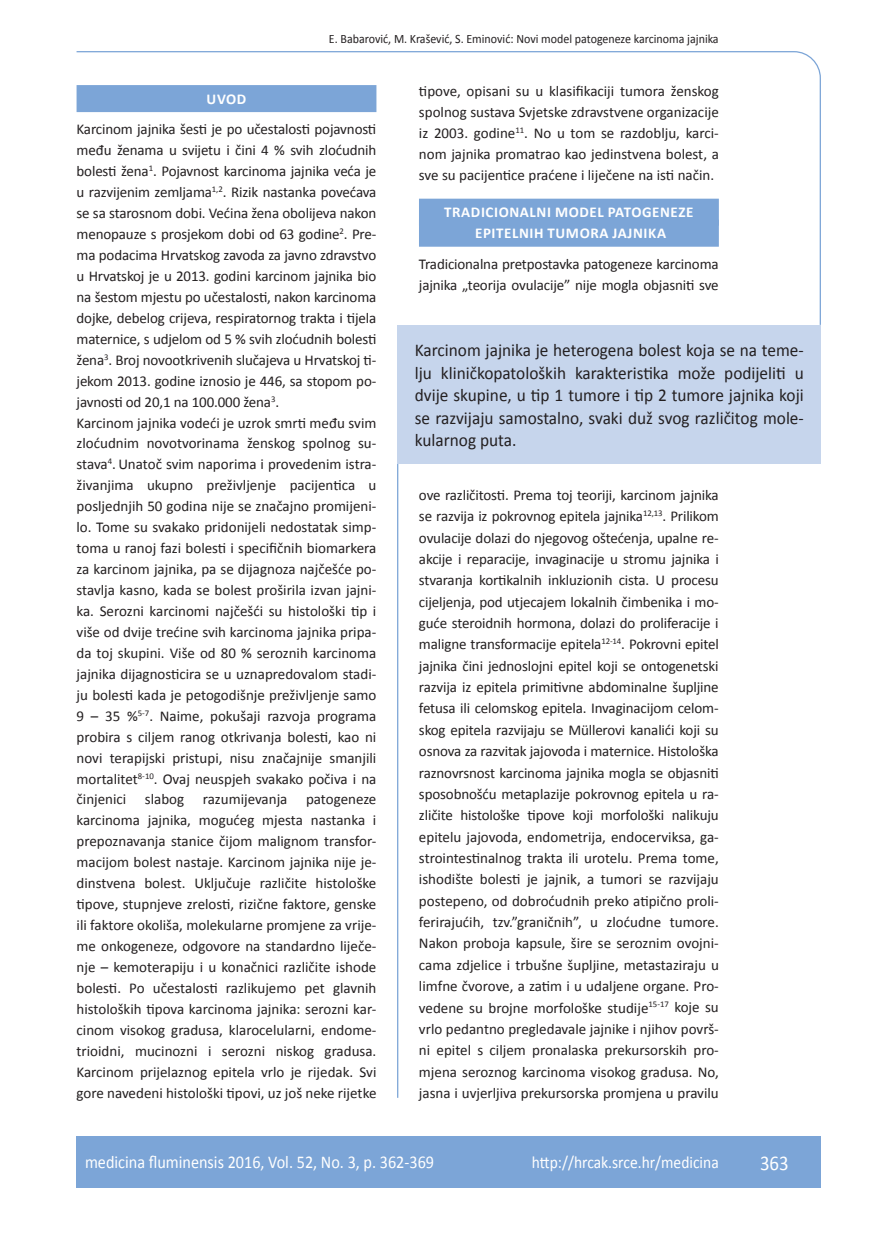
<style>
.page{position:relative;width:872px;height:1234px;background:#fff}
.page>*{position:absolute;margin:0;border:0;box-sizing:border-box;transform-origin:0 0}
.t1{font:21px "Calibri";color:#fff;scale:.9 1}
.t2{font:18px/22.5px "Calibri";color:#231f20;text-align:justify;scale:.96 1}
.t3{font:18px "Calibri";color:#fff;scale:.9 1}
.t4{font:17.25px "Calibri";color:#fff;scale:.9 1}
.t5{font:15px/21px "Calibri";color:#231f20}
.t6{font:700 15px/21px "Calibri";letter-spacing:.04em;color:#fff;text-align:center}
.t7{font:12.75px "Calibri";color:#231f20;scale:.94 1}
</style>
<div class="page">
<svg style="left:76px;top:51px;width:745px;height:275px"></svg>
<hr style="left:397px;top:463px;width:1px;height:634px;background:#7ca5d7">
<div style="left:77px;top:1135px;width:744px;height:51px;background:#7ca5d7"></div>
<div style="left:77px;top:85px;width:299px;height:27px;background:#7ca5d7"></div>
<div style="left:419px;top:199px;width:300px;height:27px;background:#7ca5d7"></div>
<div style="left:419px;top:220px;width:300px;height:27px;background:#7ca5d7"></div>
<div style="left:398px;top:325px;width:423px;height:138px;background:#c6d5ec"></div>
<p class="t7" style="left:329px;top:30px;width:416px">E. Babarović, M. Krašević, S. Eminović: Novi model patogeneze karcinoma jajnika</p>
<p class="t6" style="left:207px;top:88px;width:41px">UVOD</p>
<p class="t5" style="left:77px;top:118px;width:301px">Karcinom jajnika šesti je po učestalosti pojavnosti među ženama u svijetu i čini 4 % svih zloćudnih bolesti žena<sup>1</sup>. Pojavnost karcinoma jajnika veća je u razvijenim zemljama<sup>1,2</sup>. Rizik nastanka povećava se sa starosnom dobi. Većina žena obolijeva nakon menopauze s prosjekom dobi od 63 godine<sup>2</sup>. Pre&shy;ma podacima Hrvatskog zavoda za javno zdravstvo u Hrvatskoj je u 2013. godini karcinom jajnika bio na šestom mjestu po učestalosti, nakon karcinoma dojke, debelog crijeva, respiratornog trakta i tijela maternice, s udjelom od 5 % svih zloćudnih bolesti žena<sup>3</sup>. Broj novootkrivenih slučajeva u Hrvatskoj ti&shy;jekom 2013. godine iznosio je 446, sa stopom po&shy;javnosti od 20,1 na 100.000 žena<sup>3</sup>.<br>Karcinom jajnika vodeći je uzrok smrti među svim zloćudnim novotvorinama ženskog spolnog su&shy;stava<sup>4</sup>. Unatoč svim naporima i provedenim istra&shy;živanjima ukupno preživljenje pacijentica u posljednjih 50 godina nije se značajno promijeni&shy;lo. Tome su svakako pridonijeli nedostatak simp&shy;toma u ranoj fazi bolesti i specifičnih biomarkera za karcinom jajnika, pa se dijagnoza najčešće po&shy;stavlja kasno, kada se bolest proširila izvan jajni&shy;ka. Serozni karcinomi najčešći su histološki tip i više od dvije trećine svih karcinoma jajnika pripa&shy;da toj skupini. Više od 80 % seroznih karcinoma jajnika dijagnosticira se u uznapredovalom stadi&shy;ju bolesti kada je petogodišnje preživljenje samo 9 – 35 %<sup>5-7</sup>. Naime, pokušaji razvoja programa probira s ciljem ranog otkrivanja bolesti, kao ni novi terapijski pristupi, nisu značajnije smanjili mortalitet<sup>8-10</sup>. Ovaj neuspjeh svakako počiva i na činjenici slabog razumijevanja patogeneze karcinoma jajnika, mogućeg mjesta nastanka i prepoznavanja stanice čijom malignom transfor&shy;macijom bolest nastaje. Karcinom jajnika nije je&shy;dinstvena bolest. Uključuje različite histološke tipove, stupnjeve zrelosti, rizične faktore, genske ili faktore okoliša, molekularne promjene za vrije&shy;me onkogeneze, odgovore na standardno liječe&shy;nje – kemoterapiju i u konačnici različite ishode bolesti. Po učestalosti razlikujemo pet glavnih histoloških tipova karcinoma jajnika: serozni kar&shy;cinom visokog gradusa, klarocelularni, endome&shy;trioidni, mucinozni i serozni niskog gradusa.<br>Karcinom prijelaznog epitela vrlo je rijedak. Svi gore navedeni histološki tipovi, uz još neke rijetke</p>
<p class="t5" style="left:419px;top:80px;width:301px;text-align:justify">tipove, opisani su u klasifikaciji tumora ženskog spolnog sustava Svjetske zdravstvene organizacije iz 2003. godine<sup>11</sup>. No u tom se razdoblju, karci&shy;nom jajnika promatrao kao jedinstvena bolest, a sve su pacijentice praćene i liječene na isti način.</p>
<p class="t6" style="left:444px;top:201px;width:251px">TRADICIONALNI MODEL PATOGENEZE<br>EPITELNIH TUMORA JAJNIKA</p>
<p class="t5" style="left:419px;top:253px;width:301px">Tradicionalna pretpostavka patogeneze karcinoma jajnika „teorija ovulacije” nije mogla objasniti sve</p>
<p class="t2" style="left:415px;top:338px;width:407px">Karcinom jajnika je heterogena bolest koja se na teme&shy;lju kliničkopatoloških karakteristika može podijeliti u dvije skupine, u tip 1 tumore i tip 2 tumore jajnika koji se razvijaju samostalno, svaki duž svog različitog mole&shy;kularnog puta.</p>
<p class="t5" style="left:419px;top:483px;width:301px;text-align:justify">ove različitosti. Prema toj teoriji, karcinom jajnika se razvija iz pokrovnog epitela jajnika<sup>12,13</sup>. Prilikom ovulacije dolazi do njegovog oštećenja, upalne re&shy;akcije i reparacije, invaginacije u stromu jajnika i stvaranja kortikalnih inkluzionih cista. U procesu cijeljenja, pod utjecajem lokalnih čimbenika i mo&shy;guće steroidnih hormona, dolazi do proliferacije i maligne transformacije epitela<sup>12-14</sup>. Pokrovni epitel jajnika čini jednoslojni epitel koji se ontogenetski razvija iz epitela primitivne abdominalne šupljine fetusa ili celomskog epitela. Invaginacijom celom&shy;skog epitela razvijaju se Müllerovi kanalići koji su osnova za razvitak jajovoda i maternice. Histološka raznovrsnost karcinoma jajnika mogla se objasniti sposobnošću metaplazije pokrovnog epitela u ra&shy;zličite histološke tipove koji morfološki nalikuju epitelu jajovoda, endometrija, endocerviksa, ga&shy;strointestinalnog trakta ili urotelu. Prema tome, ishodište bolesti je jajnik, a tumori se razvijaju postepeno, od dobroćudnih preko atipično proli&shy;ferirajućih, tzv.”graničnih”, u zloćudne tumore.<br>Nakon proboja kapsule, šire se seroznim ovojni&shy;cama zdjelice i trbušne šupljine, metastaziraju u limfne čvorove, a zatim i u udaljene organe. Pro&shy;vedene su brojne morfološke studije<sup>15-17</sup> koje su vrlo pedantno pregledavale jajnike i njihov površ&shy;ni epitel s ciljem pronalaska prekursorskih pro&shy;mjena seroznog karcinoma visokog gradusa. No, jasna i uvjerljiva prekursorska promjena u pravilu</p>
<p class="t3" style="left:85px;top:1150px;width:389px">medicina fluminensis 2016, Vol. 52, No. 3, p. 362-369</p>
<p class="t4" style="left:532px;top:1151px;width:209px">http://hrcak.srce.hr/medicina</p>
<h1 class="t1" style="left:760px;top:1149px;width:33px">363</h1>
</div>
